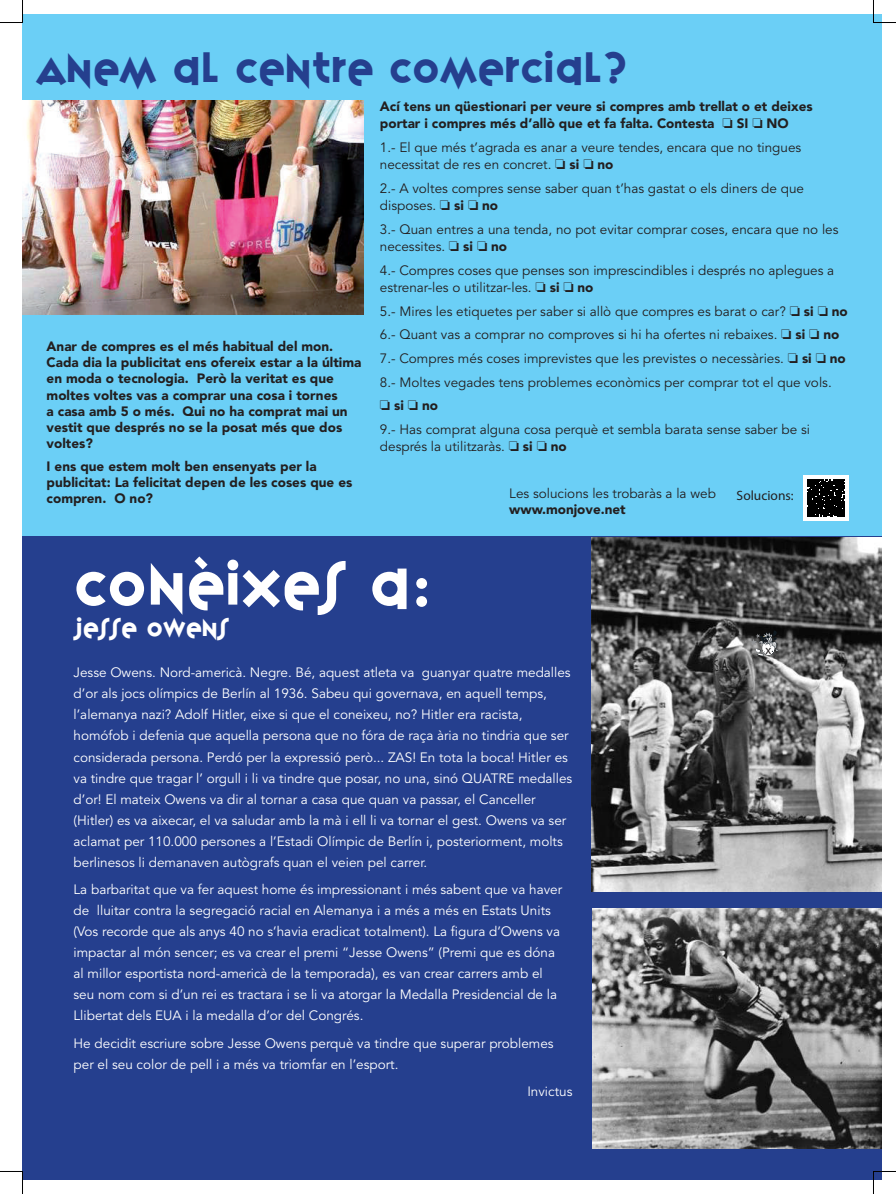
<style>
.page{position:relative;width:896px;height:1194px;background:#fff}
.page>*{position:absolute;margin:0;border:0;box-sizing:border-box;transform-origin:0 0}
.t1{font:54px "Variex";color:#fff}
.t2{font:37.5px "Variex";color:#253f8e}
.t3{font:22.5px "Variex";color:#fff}
.t4{font:13.5px/21px "Avenir LT Std";color:#fff}
.t5{font:13.5px/23.7px "Avenir LT Std";color:#231f20}
.t6{font:900 13.5px/16.2px "Avenir LT Std";color:#231f20}
.t7{font:13.5px "Myriad Pro";color:#231f20}
.t8{font:12.6px "Myriad Pro";color:#231f20}
.s1{font-weight:900}
</style>
<div class="page">
<div style="left:22px;top:535px;width:859px;height:644px;background:#253f8e"></div>
<div style="left:22px;top:14px;width:859px;height:521px;background:#6bcff6"></div>
<div style="left:802px;top:475px;width:46px;height:45px;background:#fff"></div>
<svg style="left:807px;top:479px;width:37px;height:37px"></svg>
<img style="left:22px;top:101px;width:341px;height:213px">
<img style="left:591px;top:537px;width:290px;height:354px">
<img style="left:592px;top:908px;width:289px;height:240px">
<svg style="left:750px;top:630px;width:29px;height:26px"></svg>
<svg style="left:0;top:0;width:23px;height:23px"></svg>
<svg style="left:0;top:1171px;width:23px;height:22px"></svg>
<svg style="left:873px;top:0;width:22px;height:23px"></svg>
<svg style="left:872px;top:1170px;width:23px;height:23px"></svg>
<h2 class="t2" style="left:37px;top:41px;width:592px">ANEM AL CENTRE COMERCIAL?</h2>
<p class="t6" style="left:47px;top:338px;width:316px">Anar de compres es el més habitual del mon.<br>Cada dia la publicitat ens ofereix estar a la última en moda o tecnologia. Però la veritat es que moltes voltes vas a comprar una cosa i tornes<br>a casa amb 5 o més. Qui no ha comprat mai un vestit que després no se la posat més que dos voltes?</p>
<p class="t6" style="left:47px;top:458px;width:307px">I ens que estem molt ben ensenyats per la publicitat: La felicitat depen de les coses que es compren. O no?</p>
<p class="t6" style="left:380px;top:98px;width:434px;line-height:17.2px">Ací tens un qüestionari per veure si compres amb trellat o et deixes portar i compres més d’allò que et fa falta. Contesta ❏ si ❏ no</p>
<p class="t5" style="left:380px;top:139px;width:423px;line-height:17.2px">1.- El que més t’agrada es anar a veure tendes, encara que no tingues necessitat de res en concret. ❏ <span class="s1">si</span> ❏ <span class="s1">no</span></p>
<p class="t5" style="left:380px;top:180px;width:425px;line-height:17.2px">2.- A voltes compres sense saber quan t’has gastat o els diners de que disposes. ❏ <span class="s1">si</span> ❏ <span class="s1">no</span></p>
<p class="t5" style="left:380px;top:221px;width:460px;line-height:17.2px">3.- Quan entres a una tenda, no pot evitar comprar coses, encara que no les necessites. ❏ <span class="s1">si</span> ❏ <span class="s1">no</span></p>
<p class="t5" style="left:380px;top:262px;width:456px;line-height:17.2px">4.- Compres coses que penses son imprescindibles i després no aplegues a estrenar-les o utilitzar-les. ❏ <span class="s1">si</span> ❏ <span class="s1">no</span></p>
<p class="t5" style="left:380px;top:299px;width:469px">5.- Mires les etiquetes per saber si allò que compres es barat o car? ❏ <span class="s1">si</span> ❏ <span class="s1">no </span>6.- Quant vas a comprar no comproves si hi ha ofertes ni rebaixes. ❏ <span class="s1">si</span> ❏ <span class="s1">no </span>7.- Compres més coses imprevistes que les previstes o necessàries. ❏ <span class="s1">si</span> ❏ <span class="s1">no </span>8.- Moltes vegades tens problemes econòmics per comprar tot el que vols.<br>❏ <span class="s1">si</span> ❏ <span class="s1">no<br></span>9.- Has comprat alguna cosa perquè et sembla barata sense saber be si</p>
<p class="t5" style="left:380px;top:435px;width:188px">després la utilitzaràs. ❏ <span class="s1">si</span> ❏ <span class="s1">no</span></p>
<p class="t5" style="left:509px;top:481px;width:208px">Les solucions les trobaràs a la web</p>
<p class="t7" style="left:736px;top:487px;width:59px">Solucions:</p>
<p class="t6" style="left:509px;top:500px;width:118px">www.monjove.net</p>
<h1 class="t1" style="left:74px;top:545px;width:363px">CONÈIXES A:</h1>
<h3 class="t3" style="left:74px;top:611px;width:157px">JESSE OWENS</h3>
<p class="t4" style="left:74px;top:662px;width:500px">Jesse Owens. Nord-americà. Negre. Bé, aquest atleta va guanyar quatre medalles d’or als jocs olímpics de Berlín al 1936. Sabeu qui governava, en aquell temps, l’alemanya nazi? Adolf Hitler, eixe si que el coneixeu, no? Hitler era racista, homófob i defenia que aquella persona que no fóra de raça ària no tindria que ser considerada persona. Perdó per la expressió però... ZAS! En tota la boca! Hitler es va tindre que tragar l’ orgull i li va tindre que posar, no una, sinó QUATRE medalles d’or! El mateix Owens va dir al tornar a casa que quan va passar, el Canceller (Hitler) es va aixecar, el va saludar amb la mà i ell li va tornar el gest. Owens va ser aclamat per 110.000 persones a l’Estadi Olímpic de Berlín i, posteriorment, molts berlinesos li demanaven autògrafs quan el veien pel carrer.</p>
<p class="t4" style="left:74px;top:879px;width:490px">La barbaritat que va fer aquest home és impressionant i més sabent que va haver de lluitar contra la segregació racial en Alemanya i a més a més en Estats Units (Vos recorde que als anys 40 no s’havia eradicat totalment). La figura d’Owens va impactar al món sencer; es va crear el premi “Jesse Owens” (Premi que es dóna al millor esportista nord-americà de la temporada), es van crear carrers amb el seu nom com si d’un rei es tractara i se li va atorgar la Medalla Presidencial de la Llibertat dels EUA i la medalla d’or del Congrés.</p>
<p class="t4" style="left:74px;top:1032px;width:481px">He decidit escriure sobre Jesse Owens perquè va tindre que superar problemes per el seu color de pell i a més va triomfar en l’esport.</p>
<p class="t4" style="left:527px;top:1080px;width:47px">Invictus</p>
<p class="t8" style="left:765px;top:641px;width:7px">x</p>
</div>
